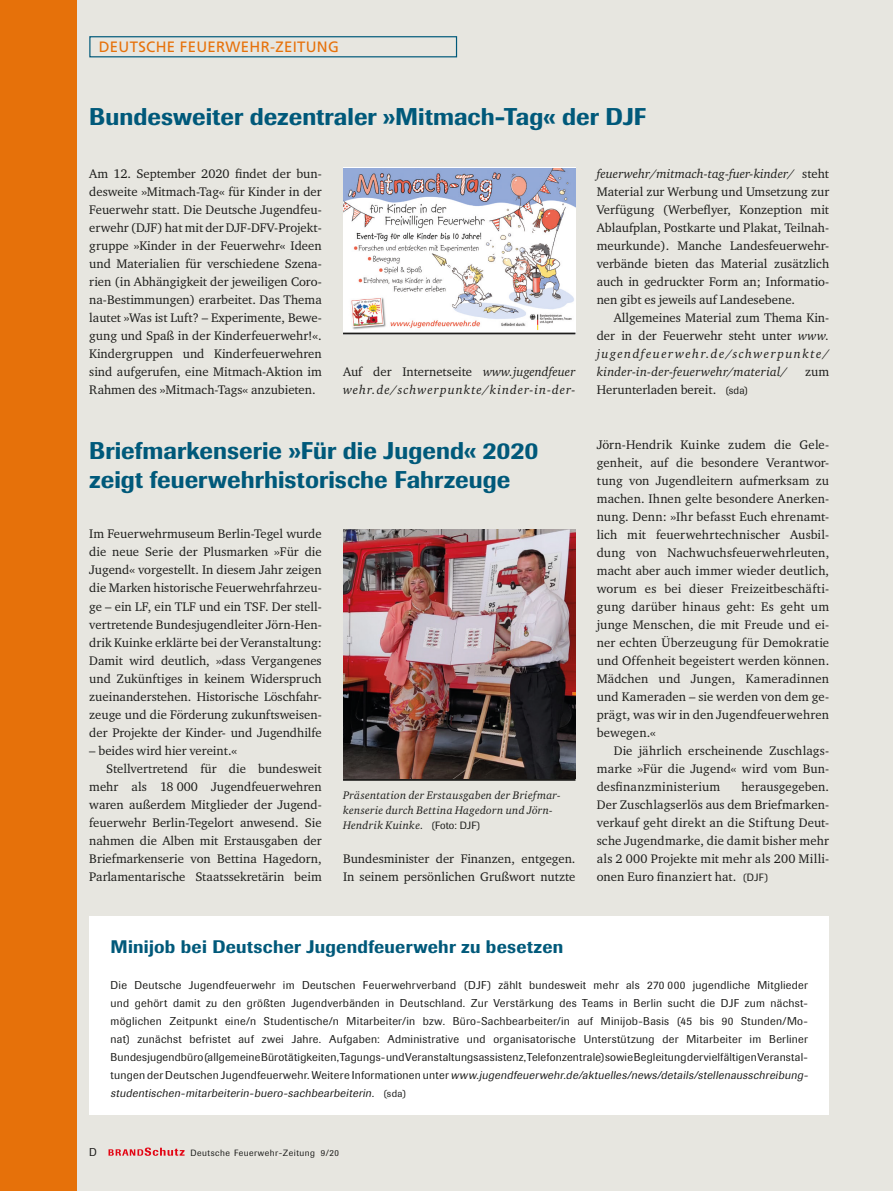
<style>
.page{position:relative;width:893px;height:1191px;background:#fff}
.page>*{position:absolute;margin:0;border:0;box-sizing:border-box;transform-origin:0 0}
.t1{font:500 24px/28.8px "Supersonic BSK";color:#00597a}
.t2{font:500 18px "Supersonic BSK";letter-spacing:.015em;color:#00597a}
.t3{font:15px "Frutiger LT";letter-spacing:.02em;color:#e6710a}
.t4{font:12.75px/18px "Charter ITC";color:#1d1d1b;text-align:justify}
.t5{font:italic 12.75px/18px "Charter ITC";letter-spacing:.075em;color:#1d1d1b}
.t6{font:11.25px/18px "Supersonic BSK";letter-spacing:.025em;color:#1d1d1b}
.t7{font:italic 11.25px/15px "Charter ITC";letter-spacing:.02em;color:#1d1d1b}
.t8{font:9px "Supersonic BSK";letter-spacing:.055em;color:#1d1d1b}
.s1{font-style:italic}
.s2{font-style:normal}
.s3{font-family:"Supersonic BSK";font-size:10.5px}
.s4{font-family:"Supersonic BSK";font-style:normal;font-size:10.5px}
.s5{font-size:10.2px}
</style>
<div class="page">
<div style="left:1px;top:0;width:892px;height:1191px;background:#e7e6e0"></div>
<div style="left:89px;top:36px;width:368px;height:21px;border:1px solid #00597a"></div>
<div style="left:0;top:0;width:77px;height:1191px;background:#e6710a"></div>
<svg style="left:109px;top:1147px;width:76px;height:8px"></svg>
<img style="left:343px;top:168px;width:232px;height:164px">
<hr style="left:343px;top:332px;width:232px;height:2px;background:#1d1d1b">
<div style="left:89px;top:916px;width:740px;height:198px;background:#fff"></div>
<hr style="left:343px;top:779px;width:232px;height:2px;background:#1d1d1b">
<img style="left:343px;top:530px;width:232px;height:249px">
<p class="t3" style="left:99px;top:38px;width:242px">DEUTSCHE FEUERWEHR-ZEITUNG</p>
<h1 class="t1" style="left:89px;top:102px;width:559px">Bundesweiter dezentraler »Mitmach-Tag« der DJF</h1>
<p class="t4" style="left:89px;top:165px;width:234px">Am 12. September 2020 findet der bun&shy;desweite »Mitmach-Tag« für Kinder in der Feuerwehr statt. Die Deutsche Jugendfeu&shy;erwehr (DJF) hat mit der DJF-DFV-Projekt&shy;gruppe »Kinder in der Feuerwehr« Ideen und Materialien für verschiedene Szena&shy;rien (in Abhängigkeit der jeweiligen Coro&shy;na-Bestimmungen) erarbeitet. Das Thema lautet »Was ist Luft? – Experimente, Bewe&shy;gung und Spaß in der Kinderfeuerwehr!«.<br>Kindergruppen und Kinderfeuerwehren sind aufgerufen, eine Mitmach-Aktion im Rahmen des »Mitmach-Tags« anzubieten.</p>
<p class="t4" style="left:597px;top:165px;width:234px"><span class="s1">feuerwehr/mitmach-tag-fuer-kinder/</span> steht Material zur Werbung und Umsetzung zur Verfügung (Werbeflyer, Konzeption mit Ablaufplan, Postkarte und Plakat, Teilnah&shy;meurkunde). Manche Landesfeuerwehr&shy;verbände bieten das Material zusätzlich auch in gedruckter Form an; Informatio&shy;nen gibt es jeweils auf Landesebene.</p>
<p class="t5" style="left:597px;top:309px;width:234px;text-align:justify;text-indent:17px"><span class="s2">Allgemeines Material zum Thema Kin&shy;der in der Feuerwehr steht unter</span> www. jugendfeuerwehr.de/schwerpunkte/ kinder-in-der-feuerwehr/material/</p>
<p class="t5" style="left:343px;top:363px;width:234px"><span class="s2">Auf der Internetseite</span> www.jugendfeuer wehr.de/schwerpunkte/kinder-in-der-</p>
<p class="t4" style="left:805px;top:363px;width:25px">zum</p>
<p class="t4" style="left:597px;top:381px;width:153px">Herunterladen bereit. <span class="s3">(sda)</span></p>
<h1 class="t1" style="left:89px;top:436px;width:451px">Briefmarkenserie »Für die Jugend« 2020 zeigt feuerwehrhistorische Fahrzeuge</h1>
<p class="t4" style="left:89px;top:525px;width:234px">Im Feuerwehrmuseum Berlin-Tegel wurde die neue Serie der Plusmarken »Für die Jugend« vorgestellt. In diesem Jahr zeigen die Marken historische Feuerwehrfahrzeu&shy;ge – ein LF, ein TLF und ein TSF. Der stell&shy;vertretende Bundesjugendleiter Jörn-Hen&shy;drik Kuinke erklärte bei der Veranstaltung:<br>Damit wird deutlich, »dass Vergangenes und Zukünftiges in keinem Widerspruch zueinanderstehen. Historische Löschfahr&shy;zeuge und die Förderung zukunftsweisen&shy;der Projekte der Kinder- und Jugendhilfe</p>
<p class="t4" style="left:89px;top:741px;width:149px">– beides wird hier vereint.«</p>
<p class="t4" style="left:106px;top:759px;width:217px">Stellvertretend für die bundesweit</p>
<p class="t4" style="left:89px;top:777px;width:234px">mehr als 18 000 Jugendfeuerwehren</p>
<p class="t4" style="left:89px;top:795px;width:234px">waren außerdem Mitglieder der Jugend-</p>
<p class="t4" style="left:89px;top:813px;width:234px">feuerwehr Berlin-Tegelort anwesend. Sie</p>
<p class="t4" style="left:89px;top:831px;width:234px">nahmen die Alben mit Erstausgaben der</p>
<p class="t4" style="left:89px;top:849px;width:234px">Briefmarkenserie von Bettina Hagedorn,</p>
<p class="t4" style="left:89px;top:867px;width:234px">Parlamentarische Staatssekretärin beim</p>
<p class="t7" style="left:343px;top:787px;width:219px">Präsentation der Erstausgaben der Briefmar&shy;kenserie durch Bettina Hagedorn und Jörn-<br>Hendrik Kuinke. <span class="s4">(Foto: DJF)</span></p>
<p class="t4" style="left:343px;top:849px;width:234px">Bundesminister der Finanzen, entgegen.<br>In seinem persönlichen Grußwort nutzte</p>
<p class="t4" style="left:597px;top:435px;width:234px">Jörn-Hendrik Kuinke zudem die Gele&shy;genheit, auf die besondere Verantwor&shy;tung von Jugendleitern aufmerksam zu machen. Ihnen gelte besondere Anerken&shy;nung. Denn: »Ihr befasst Euch ehrenamt&shy;lich mit feuerwehrtechnischer Ausbil&shy;dung von Nachwuchsfeuerwehrleuten, macht aber auch immer wieder deutlich, worum es bei dieser Freizeitbeschäfti&shy;gung darüber hinaus geht: Es geht um junge Menschen, die mit Freude und ei&shy;ner echten Überzeugung für Demokratie und Offenheit begeistert werden können.<br>Mädchen und Jungen, Kameradinnen und Kameraden – sie werden von dem ge&shy;prägt, was wir in den Jugendfeuerwehren bewegen.«</p>
<p class="t4" style="left:597px;top:741px;width:234px;text-indent:17px">Die jährlich erscheinende Zuschlags&shy;marke »Für die Jugend« wird vom Bun&shy;desfinanzministerium</p>
<p class="t4" style="left:597px;top:777px;width:234px;text-indent:145px">herausgegeben.<br>Der Zuschlagserlös aus dem Briefmarken&shy;verkauf geht direkt an die Stiftung Deut&shy;sche Jugendmarke, die damit bisher mehr als 2 000 Projekte mit mehr als 200 Milli&shy;onen Euro finanziert hat. <span class="s3">(DJF)</span></p>
<h2 class="t2" style="left:111px;top:935px;width:454px">Minijob bei Deutscher Jugendfeuerwehr zu besetzen</h2>
<p class="t6" style="left:111px;top:975px;width:701px">Die Deutsche Jugendfeuerwehr im Deutschen Feuerwehrverband (DJF) zählt bundesweit mehr als 270 000 jugendliche Mitglieder und gehört damit zu den größten Jugendverbänden in Deutschland. Zur Verstärkung des Teams in Berlin sucht die DJF zum nächst&shy;möglichen Zeitpunkt eine/n Studentische/n Mitarbeiter/in bzw. Büro-Sachbearbeiter/in auf Minijob-Basis (45 bis 90 Stunden/Mo&shy;nat) zunächst befristet auf zwei Jahre. Aufgaben: Administrative und organisatorische Unterstützung der Mitarbeiter im Berliner Bundesjugendbüro (allgemeine Bürotätigkeiten, Tagungs- und Veranstaltungsassistenz, Telefonzentrale) sowie Begleitung der vielfältigen Veranstal&shy;t u n g e n d e r D e u t s c h e n J u g e n d fe u e rwe h r. We i te re I n fo r m a t i o n e n u n te r <span class="s1">www.jugendfeuerwehr.de/aktuelles/news/details/stellenausschreibung&shy;studentischen-mitarbeiterin-buero-sachbearbeiterin.</span> <span class="s5">(s d a)</span></p>
<p class="t6" style="left:89px;top:1143px;width:9px">D</p>
<p class="t8" style="left:190px;top:1147px;width:150px">Deutsche Feuerwehr-Zeitung 9/20</p>
</div>
